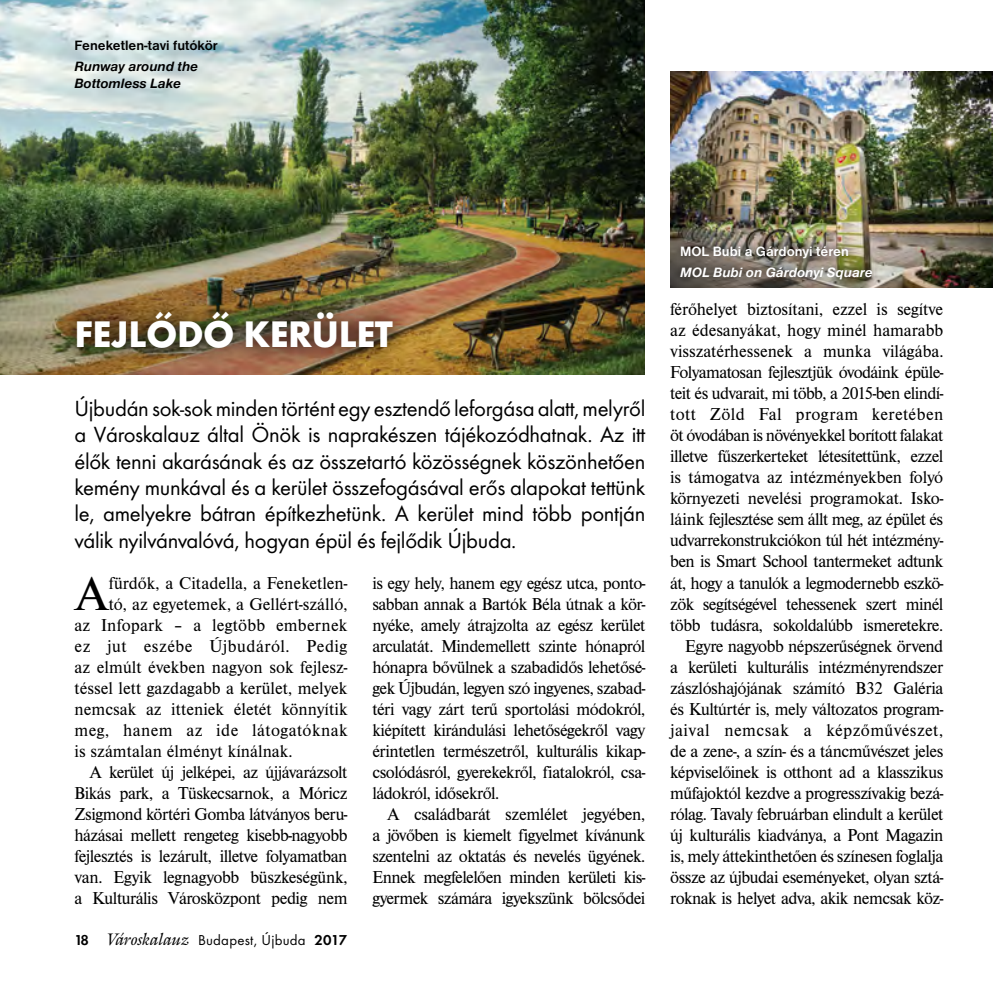
<style>
.page{position:relative;width:993px;height:993px;background:#fff}
.page>*{position:absolute;margin:0;border:0;box-sizing:border-box;transform-origin:0 0}
.t1{font:49.35px "Nimbus Roman DOT";color:#000}
.t2{font:700 38.32px "Futura Reg";letter-spacing:-.01em;color:#fff}
.t3{font:22.75px/26.2px "Futura Reg";letter-spacing:-.015em;color:#000;text-align:justify}
.t4{font:17.85px/21px "Nimbus Roman DOT";letter-spacing:-.03em;color:#000;text-align:right}
.t5{font:17.85px "Nimbus Roman DOT";color:#000}
.t6{font:17.85px "Nimbus Roman DOT";letter-spacing:.01em;color:#000}
.t7{font:17.85px "Nimbus Roman DOT";letter-spacing:.03em;color:#000}
.t8{font:17.85px "Nimbus Roman DOT";letter-spacing:.025em;color:#000}
.t9{font:14.88px "Futura Reg";letter-spacing:.015em;color:#000}
.t10{font:italic 700 14px/21px "Nimbus Sans DOT";color:#fff}
.t11{font:700 14px/21px "Nimbus Sans DOT";color:#000}
.t12{font:italic 700 14px "Nimbus Sans DOT";color:#000}
.s1{font-style:italic}
.s2{font-style:normal}
.s3{font-family:"Futura Dem"}
.s4{font-family:"Galliard HU Italic";font-size:16.62px}
</style>
<div class="page">
<img style="left:0;top:0;width:644px;height:374px">
<img style="left:56px;top:293px;width:356px;height:76px">
<img style="left:670px;top:72px;width:322px;height:215px">
<div style="left:670px;top:237px;width:211px;height:51px;background:#000;opacity:.75"></div>
<p class="t11" style="left:74px;top:35px;width:145px">Feneketlen-tavi futókör<br><span class="s1">Runway around the</span></p>
<p class="t12" style="left:74px;top:76px;width:108px">Bottomless Lake</p>
<p class="t10" style="left:680px;top:241px;width:194px"><span class="s2">MOL Bubi a Gárdonyi téren<br></span>MOL Bubi on Gárdonyi Square</p>
<p class="t2" style="left:74px;top:311px;width:320px">FEJLŐDŐ KERÜLET</p>
<p class="t4" style="left:670px;top:299px;width:275px">férőhelyet biztosítani, ezzel is segítve az édesanyákat, hogy minél hamarabb visszatérhessenek a munka világába.<br>Folyamatosan fejlesztjük óvodáink épüle&shy;teit és udvarait, mi több, a 2015-ben elindí&shy;tott Zöld Fal program keretében öt óvodában is növényekkel borított falakat illetve fűszerkerteket létesítettünk, ezzel is támogatva az intézményekben folyó környezeti nevelési programokat. Isko&shy;láink fejlesztése sem állt meg, az épület és udvarrekonstrukciókon túl hét intézmény&shy;ben is Smart School tantermeket adtunk át, hogy a tanulók a legmodernebb eszkö&shy;zök segítségével tehessenek szert minél több tudásra, sokoldalúbb ismeretekre.<br>Egyre nagyobb népszerűségnek örvend<br>a kerületi kulturális intézményrendszer zászlóshajójának számító B32 Galéria és Kultúrtér is, mely változatos program&shy;jaival nemcsak a képzőművészet, de a zene-, a szín- és a táncművészet jeles képviselőinek is otthont ad a klasszikus műfajoktól kezdve a progresszívakig bezá&shy;rólag. Tavaly februárban elindult a kerület új kulturális kiadványa, a Pont Magazin is, mely áttekinthetően és színesen foglalja össze az újbudai eseményeket, olyan sztá&shy;roknak is helyet adva, akik nemcsak köz-</p>
<p class="t3" style="left:74px;top:395px;width:572px">Újbudán sok-sok minden történt egy esztendő leforgása alatt, melyről a Városkalauz által Önök is naprakészen tájékozódhatnak. Az itt élők tenni akarásának és az összetartó közösségnek köszönhetően kemény munkával és a kerület összefogásával erős alapokat tettünk le, amelyekre bátran építkezhetünk. A kerület mind több pontján válik nyilvánvalóvá, hogyan épül és fejlődik Újbuda.</p>
<p class="t1" style="left:74px;top:566px;width:36px">A</p>
<p class="t5" style="left:109px;top:572px;width:240px">fürdők, a Citadella, a Feneketlen-</p>
<p class="t4" style="left:372px;top:572px;width:274px">is egy hely, hanem egy egész utca, ponto-</p>
<p class="t4" style="left:372px;top:593px;width:274px">sabban annak a Bartók Béla útnak a kör-</p>
<p class="t4" style="left:372px;top:614px;width:274px">nyéke, amely átrajzolta az egész kerület</p>
<p class="t4" style="left:372px;top:635px;width:274px">arculatát. Mindemellett szinte hónapról</p>
<p class="t4" style="left:372px;top:656px;width:274px">hónapra bővülnek a szabadidős lehetősé-</p>
<p class="t4" style="left:372px;top:677px;width:274px">gek Újbudán, legyen szó ingyenes, szabad-</p>
<p class="t4" style="left:372px;top:698px;width:274px">téri vagy zárt terű sportolási módokról,</p>
<p class="t4" style="left:372px;top:719px;width:274px">kiépített kirándulási lehetőségekről vagy</p>
<p class="t4" style="left:372px;top:740px;width:274px">érintetlen természetről, kulturális kikap-</p>
<p class="t4" style="left:372px;top:761px;width:274px">csolódásról, gyerekekről, fiatalokról, csa-</p>
<p class="t4" style="left:372px;top:782px;width:128px">ládokról, idősekről.</p>
<p class="t4" style="left:387px;top:803px;width:259px">A családbarát szemlélet jegyében,</p>
<p class="t4" style="left:372px;top:824px;width:274px">a jövőben is kiemelt figyelmet kívánunk</p>
<p class="t4" style="left:372px;top:845px;width:274px">szentelni az oktatás és nevelés ügyének.</p>
<p class="t4" style="left:372px;top:866px;width:274px">Ennek megfelelően minden kerületi kis-</p>
<p class="t4" style="left:372px;top:887px;width:274px">gyermek számára igyekszünk bölcsődei</p>
<p class="t5" style="left:109px;top:593px;width:240px">tó, az egyetemek, a Gellért-szálló,</p>
<p class="t6" style="left:74px;top:614px;width:274px">az Infopark – a legtöbb embernek</p>
<p class="t7" style="left:74px;top:635px;width:274px">ez jut eszébe Újbudáról. Pedig</p>
<p class="t5" style="left:74px;top:656px;width:274px">az elmúlt években nagyon sok fejlesz-</p>
<p class="t5" style="left:74px;top:677px;width:274px">téssel lett gazdagabb a kerület, melyek</p>
<p class="t5" style="left:74px;top:698px;width:274px">nemcsak az itteniek életét könnyítik</p>
<p class="t8" style="left:74px;top:719px;width:274px">meg, hanem az ide látogatóknak</p>
<p class="t5" style="left:74px;top:740px;width:220px">is számtalan élményt kínálnak.</p>
<p class="t4" style="left:89px;top:761px;width:259px">A kerület új jelképei, az újjávarázsolt</p>
<p class="t4" style="left:74px;top:782px;width:274px">Bikás park, a Tüskecsarnok, a Móricz</p>
<p class="t4" style="left:74px;top:803px;width:274px">Zsigmond körtéri Gomba látványos beru-</p>
<p class="t4" style="left:74px;top:824px;width:274px">házásai mellett rengeteg kisebb-nagyobb</p>
<p class="t4" style="left:74px;top:845px;width:274px">fejlesztés is lezárult, illetve folyamatban</p>
<p class="t4" style="left:74px;top:866px;width:274px">van. Egyik legnagyobb büszkeségünk,</p>
<p class="t4" style="left:74px;top:887px;width:274px">a Kulturális Városközpont pedig nem</p>
<p class="t9" style="left:74px;top:930px;width:274px"><span class="s3">18</span> <span class="s4">Városkalauz</span> Budapest, Újbuda <span class="s3">2017</span></p>
</div>
